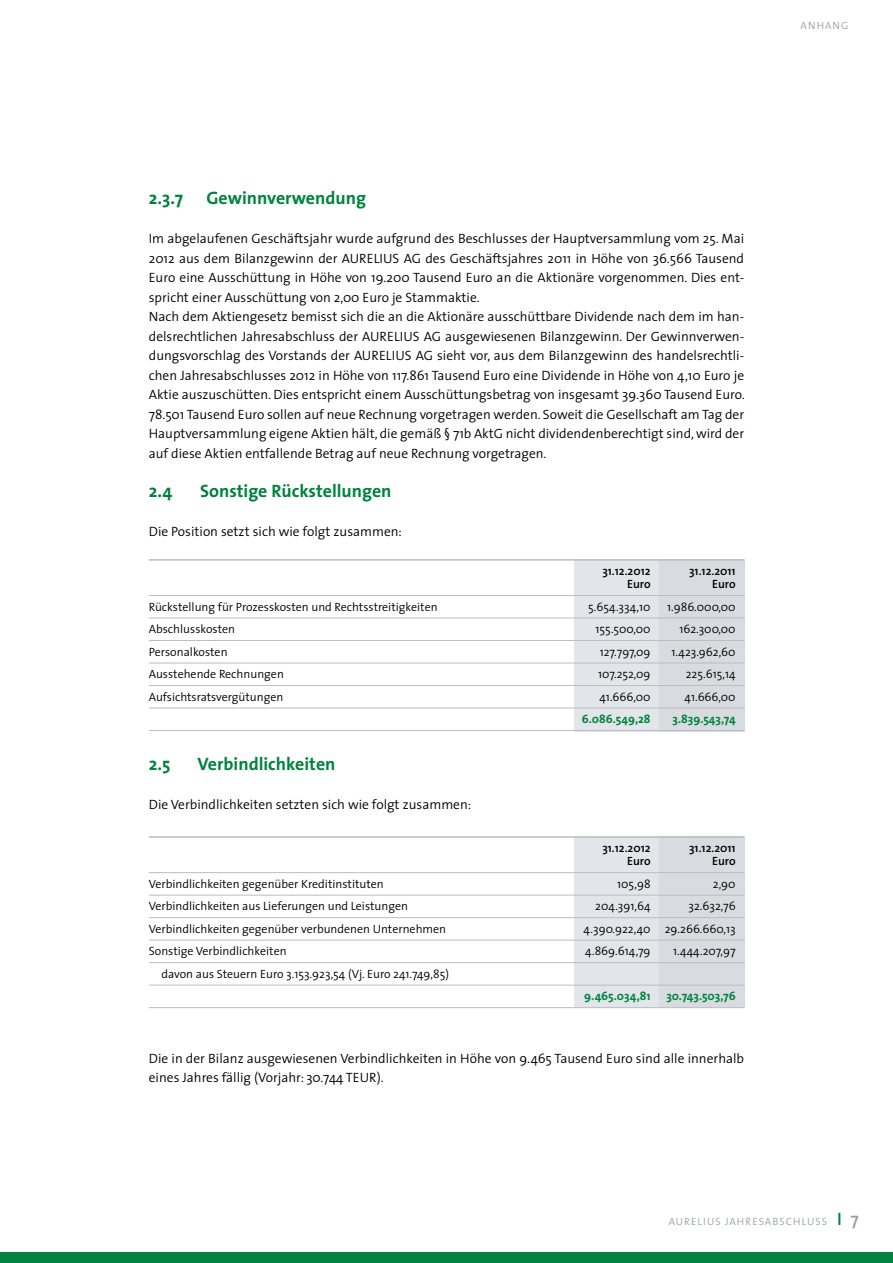
<style>
.page{position:relative;width:893px;height:1263px;background:#fff}
.page>*{position:absolute;margin:0;border:0;box-sizing:border-box;transform-origin:0 0}
.t1{font:700 18px "The Sans";color:#00833e}
.t2{font:300 13.5px/19.5px "The Sans";color:#000}
.t3{font:300 12px "The Sans";color:#000}
.t4{font:600 12px "The Sans";color:#000}
.t5{font:700 12px "The Sans";color:#00833e}
.t6{font:300 10.5px "The Sans";letter-spacing:.1em;color:#96a1ac}
.s1{font-weight:600;font-size:18px;color:#00833e}
.s2{font-weight:600;font-size:18px}
</style>
<div class="page">
<div style="left:0;top:1252px;width:893px;height:11px;background:#00833e"></div>
<div style="left:574px;top:559px;width:85px;height:172px;background:#e2e5e9"></div>
<div style="left:659px;top:559px;width:85px;height:172px;background:#d8dbe0"></div>
<hr style="left:149px;top:559px;width:595px;height:2px;background:#bcbec0">
<hr style="left:149px;top:595px;width:595px;height:1px;background:#bcbec0">
<hr style="left:149px;top:618px;width:595px;height:1px;background:#bcbec0">
<hr style="left:149px;top:640px;width:595px;height:1px;background:#bcbec0">
<hr style="left:149px;top:663px;width:595px;height:1px;background:#bcbec0">
<hr style="left:149px;top:685px;width:595px;height:1px;background:#bcbec0">
<hr style="left:149px;top:708px;width:595px;height:1px;background:#bcbec0">
<hr style="left:149px;top:730px;width:595px;height:1px;background:#bcbec0">
<div style="left:574px;top:836px;width:85px;height:172px;background:#e2e5e9"></div>
<div style="left:659px;top:836px;width:85px;height:172px;background:#d8dbe0"></div>
<hr style="left:149px;top:836px;width:595px;height:2px;background:#bcbec0">
<hr style="left:149px;top:872px;width:595px;height:1px;background:#bcbec0">
<hr style="left:149px;top:895px;width:595px;height:1px;background:#bcbec0">
<hr style="left:149px;top:917px;width:595px;height:1px;background:#bcbec0">
<hr style="left:149px;top:940px;width:595px;height:1px;background:#bcbec0">
<hr style="left:149px;top:962px;width:595px;height:1px;background:#bcbec0">
<hr style="left:149px;top:985px;width:595px;height:1px;background:#bcbec0">
<hr style="left:149px;top:1007px;width:595px;height:1px;background:#bcbec0">
<p class="t6" style="left:800px;top:17px;width:49px">ANHANG</p>
<h1 class="t1" style="left:149px;top:183px;width:36px">2.3.7</h1>
<h1 class="t1" style="left:206px;top:183px;width:161px">Gewinnverwendung</h1>
<p class="t2" style="left:149px;top:229px;width:597px">Im abgelaufenen Geschäftsjahr wurde aufgrund des Beschlusses der Hauptversammlung vom 25. Mai 2012 aus dem Bilanzgewinn der AURELIUS AG des Geschäftsjahres 2011 in Höhe von 36.566 Tausend Euro eine Ausschüttung in Höhe von 19.200 Tausend Euro an die Aktionäre vorgenommen. Dies ent&shy;spricht einer Ausschüttung von 2,00 Euro je Stammaktie.<br>Nach dem Aktiengesetz bemisst sich die an die Aktionäre ausschüttbare Dividende nach dem im han&shy;delsrechtlichen Jahresabschluss der AURELIUS AG ausgewiesenen Bilanzgewinn. Der Gewinnverwen&shy;dungsvorschlag des Vorstands der AURELIUS AG sieht vor, aus dem Bilanzgewinn des handelsrechtli&shy;chen Jahresabschlusses 2012 in Höhe von 117.861 Tausend Euro eine Dividende in Höhe von 4,10 Euro je Aktie auszuschütten. Dies entspricht einem Ausschüttungsbetrag von insgesamt 39.360 Tausend Euro.<br>78.501 Tausend Euro sollen auf neue Rechnung vorgetragen werden. Soweit die Gesellschaft am Tag der Hauptversammlung eigene Aktien hält, die gemäß § 71b AktG nicht dividendenberechtigt sind, wird der auf diese Aktien entfallende Betrag auf neue Rechnung vorgetragen.</p>
<h1 class="t1" style="left:149px;top:476px;width:25px">2.4</h1>
<h1 class="t1" style="left:200px;top:476px;width:193px">Sonstige Rückstellungen</h1>
<p class="t2" style="left:149px;top:521px;width:255px">Die Position setzt sich wie folgt zusammen:</p>
<p class="t4" style="left:602px;top:561px;width:50px">31.12.2012</p>
<p class="t4" style="left:689px;top:561px;width:48px">31.12.2011</p>
<p class="t4" style="left:627px;top:574px;width:25px">Euro</p>
<p class="t4" style="left:712px;top:574px;width:25px">Euro</p>
<p class="t3" style="left:149px;top:597px;width:290px">Rückstellung für Prozesskosten und Rechtsstreitigkeiten</p>
<p class="t3" style="left:588px;top:597px;width:64px">5.654.334,10</p>
<p class="t3" style="left:667px;top:597px;width:70px">1.986.000,00</p>
<p class="t3" style="left:149px;top:619px;width:88px">Abschlusskosten</p>
<p class="t3" style="left:596px;top:619px;width:57px">155.500,00</p>
<p class="t3" style="left:679px;top:619px;width:58px">162.300,00</p>
<p class="t3" style="left:149px;top:642px;width:80px">Personalkosten</p>
<p class="t3" style="left:600px;top:642px;width:52px">127.797,09</p>
<p class="t3" style="left:671px;top:642px;width:66px">1.423.962,60</p>
<p class="t3" style="left:149px;top:664px;width:137px">Ausstehende Rechnungen</p>
<p class="t3" style="left:598px;top:664px;width:54px">107.252,09</p>
<p class="t3" style="left:686px;top:664px;width:51px">225.615,14</p>
<p class="t3" style="left:149px;top:687px;width:136px">Aufsichtsratsvergütungen</p>
<p class="t3" style="left:599px;top:687px;width:53px">41.666,00</p>
<p class="t3" style="left:685px;top:687px;width:53px">41.666,00</p>
<p class="t5" style="left:582px;top:709px;width:70px">6.086.549,28</p>
<p class="t5" style="left:673px;top:709px;width:65px">3.839.543,74</p>
<h1 class="t1" style="left:149px;top:749px;width:28px">2.5 V</h1>
<h1 class="t1" style="left:208px;top:749px;width:129px">erbindlichkeiten</h1>
<p class="t2" style="left:149px;top:794px;width:324px">Die Verbindlichkeiten setzten sich wie folgt zusammen:</p>
<p class="t4" style="left:602px;top:838px;width:50px">31.12.2012</p>
<p class="t4" style="left:689px;top:838px;width:48px">31.12.2011</p>
<p class="t4" style="left:627px;top:851px;width:25px">Euro</p>
<p class="t4" style="left:712px;top:851px;width:25px">Euro</p>
<p class="t3" style="left:149px;top:874px;width:237px">Verbindlichkeiten gegenüber Kreditinstituten</p>
<p class="t3" style="left:617px;top:874px;width:35px">105,98</p>
<p class="t3" style="left:713px;top:874px;width:24px">2,90</p>
<p class="t3" style="left:149px;top:896px;width:261px">Verbindlichkeiten aus Lieferungen und Leistungen</p>
<p class="t3" style="left:595px;top:896px;width:57px">204.391,64</p>
<p class="t3" style="left:689px;top:896px;width:49px">32.632,76</p>
<p class="t3" style="left:149px;top:919px;width:299px">Verbindlichkeiten gegenüber verbundenen Unternehmen</p>
<p class="t3" style="left:584px;top:919px;width:153px">4.390.922,40 29.266.660,13</p>
<p class="t3" style="left:149px;top:941px;width:139px">Sonstige Verbindlichkeiten</p>
<p class="t3" style="left:585px;top:941px;width:67px">4.869.614,79</p>
<p class="t3" style="left:673px;top:941px;width:64px">1.444.207,97</p>
<p class="t3" style="left:162px;top:964px;width:289px">davon aus Steuern Euro 3.153.923,54 (Vj. Euro 241.749,85)</p>
<p class="t5" style="left:584px;top:986px;width:68px">9.465.034,81</p>
<p class="t5" style="left:666px;top:986px;width:71px">30.743.503,76</p>
<p class="t2" style="left:149px;top:1048px;width:597px">Die in der Bilanz ausgewiesenen Verbindlichkeiten in Höhe von 9.465 Tausend Euro sind alle innerhalb eines Jahres fällig (Vorjahr: 30.744 TEUR).</p>
<p class="t6" style="left:669px;top:1213px;width:192px">AURELIUS JAHRESABSCHLUSS <span class="s1">I</span> <span class="s2">7</span></p>
</div>
